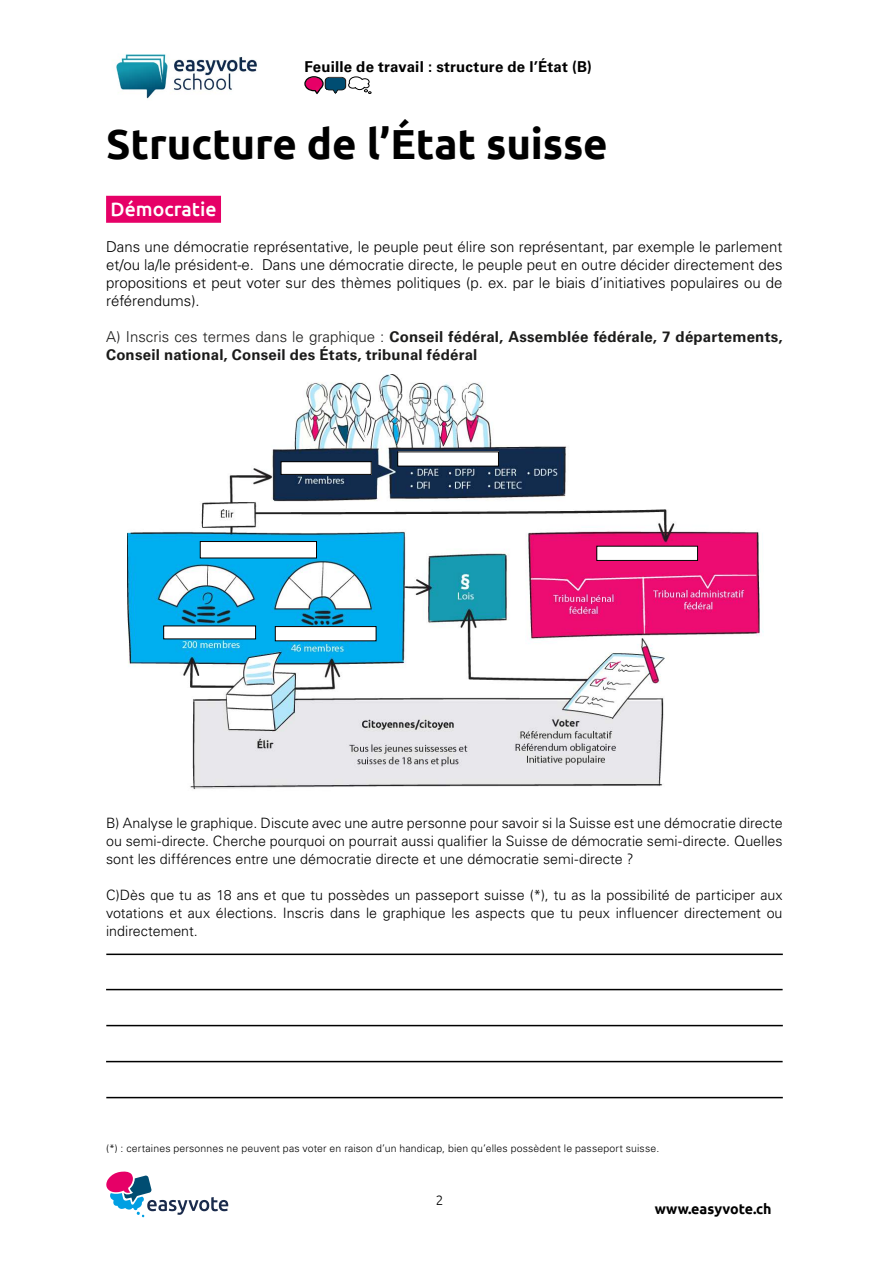
<style>
.page{position:relative;width:893px;height:1263px;background:#fff}
.page>*{position:absolute;margin:0;border:0;box-sizing:border-box;transform-origin:0 0}
.t1{font:700 42px "Ubuntu";letter-spacing:-.005em;color:#000}
.t2{font:500 19.5px "Ubuntu";color:#fff}
.t3{font:300 15px/18px "Univers LT Std";color:#000;text-align:justify}
.t4{font:700 15px/18px "Univers LT Std";letter-spacing:.015em;color:#1b1b1a}
.t5{font:700 15px "Univers LT Std";letter-spacing:.015em;color:#000}
.t6{font:300 14.25px/18px "Univers LT Std";color:#000;text-align:justify}
.t7{font:700 14.25px "Ubuntu";color:#000}
.t8{font:300 13.5px "Ubuntu";color:#000}
.t9{font:300 10.5px "Univers";letter-spacing:.015em;color:#000}
.s1{font-weight:300}
</style>
<div class="page">
<svg style="left:106px;top:1171px;width:122px;height:46px"></svg>
<img style="left:116px;top:54px;width:141px;height:45px">
<div style="left:106px;top:196px;width:115px;height:27px;background:#e60067"></div>
<hr style="left:106px;top:953px;width:677px;height:2px;background:#000">
<hr style="left:106px;top:989px;width:677px;height:1px;background:#000">
<hr style="left:106px;top:1025px;width:677px;height:1px;background:#000">
<hr style="left:106px;top:1061px;width:677px;height:1px;background:#000">
<hr style="left:106px;top:1097px;width:677px;height:1px;background:#000">
<svg style="left:304px;top:76px;width:67px;height:18px"></svg>
<img style="left:128px;top:374px;width:635px;height:416px">
<div style="left:398px;top:452px;width:100px;height:14px;background:#fff"></div>
<div style="left:281px;top:462px;width:90px;height:12px;background:#fff"></div>
<div style="left:281px;top:461px;width:90px;height:14px;border:1px solid #000"></div>
<div style="left:200px;top:541px;width:116px;height:17px;background:#fff"></div>
<div style="left:200px;top:541px;width:117px;height:17px;border:1px solid #000"></div>
<div style="left:164px;top:626px;width:92px;height:13px;background:#fff"></div>
<div style="left:275px;top:627px;width:101px;height:14px;background:#fff"></div>
<div style="left:275px;top:626px;width:101px;height:15px;border:1px solid #000"></div>
<div style="left:597px;top:546px;width:100px;height:14px;background:#fff"></div>
<div style="left:597px;top:546px;width:101px;height:15px;border:1px solid #000"></div>
<p class="t5" style="left:304px;top:58px;width:289px">Feuille de travail : structure de l’État (B)</p>
<h1 class="t1" style="left:106px;top:118px;width:503px">Structure de l’État suisse</h1>
<h2 class="t2" style="left:111px;top:197px;width:107px">Démocratie</h2>
<p class="t3" style="left:106px;top:238px;width:678px">Dans une démocratie représentative, le peuple peut élire son représentant, par exemple le parlement et/ou la/le président-e. Dans une démocratie directe, le peuple peut en outre décider directement des propositions et peut voter sur des thèmes politiques (p. ex. par le biais d’initiatives populaires ou de référendums).</p>
<p class="t4" style="left:106px;top:328px;width:678px"><span class="s1">A) Inscris ces termes dans le graphique :</span> Conseil fédéral, Assemblée fédérale, 7 départements,<br>Conseil national, Conseil des États, tribunal fédéral</p>
<p class="t6" style="left:106px;top:814px;width:678px">B) Analyse le graphique. Discute avec une autre personne pour savoir si la Suisse est une démocratie directe ou semi-directe. Cherche pourquoi on pourrait aussi qualifier la Suisse de démocratie semi-directe. Quelles sont les différences entre une démocratie directe et une démocratie semi-directe ?</p>
<p class="t6" style="left:106px;top:886px;width:678px">C)Dès que tu as 18 ans et que tu possèdes un passeport suisse (*), tu as la possibilité de participer aux votations et aux élections. Inscris dans le graphique les aspects que tu peux influencer directement ou indirectement.</p>
<p class="t9" style="left:106px;top:1142px;width:555px">(*) : certaines personnes ne peuvent pas voter en raison d’un handicap, bien qu’elles possèdent le passeport suisse.</p>
<p class="t8" style="left:436px;top:1192px;width:9px">2</p>
<p class="t7" style="left:655px;top:1200px;width:118px">www.easyvote.ch</p>
</div>
